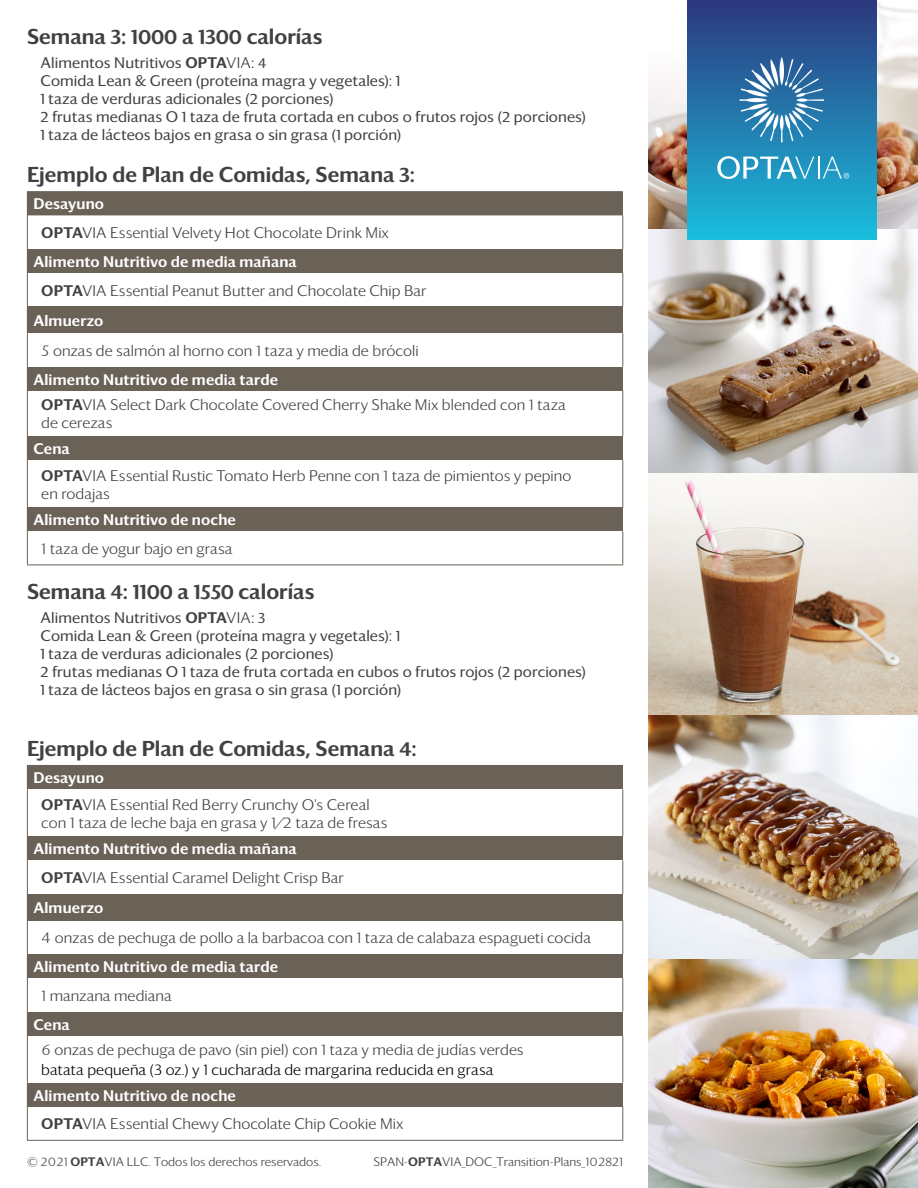
<style>
.page{position:relative;width:918px;height:1188px;background:#fff}
.page>*{position:absolute;margin:0;border:0;box-sizing:border-box;transform-origin:0 0}
.t1{font:21px "Darby Sans Medium TSFL";color:#414042}
.t2{font:15px/18px "Darby Sans Light TSFL";letter-spacing:.005em;color:#414042}
.t3{font:15px/18px "Darby Sans Regular TSFL";letter-spacing:.005em;color:#414042}
.t4{font:15px "Darby Sans Medium TSFL";letter-spacing:.01em;color:#fff}
.t5{font:15px "Darby Sans Light TSFL";letter-spacing:.005em;color:#000101}
.t6{font:12px "Darby Sans Light TSFL";color:#414042}
.s1{font-family:"Darby Sans Medium TSFL"}
.s2{font-family:"Darby Sans Light TSFL"}
</style>
<div class="page">
<img style="left:648px;top:0;width:270px;height:1188px">
<div style="left:27px;top:192px;width:596px;height:23px;background:#6a6157"></div>
<svg style="left:28px;top:215px;width:594px;height:350px"></svg>
<div style="left:27px;top:249px;width:596px;height:24px;background:#6a6157"></div>
<div style="left:27px;top:307px;width:596px;height:26px;background:#6a6157"></div>
<div style="left:27px;top:367px;width:596px;height:24px;background:#6a6157"></div>
<div style="left:27px;top:436px;width:596px;height:24px;background:#6a6157"></div>
<div style="left:27px;top:507px;width:596px;height:24px;background:#6a6157"></div>
<hr style="left:27px;top:191px;width:596px;height:1px;background:#6a6157">
<hr style="left:27px;top:215px;width:1px;height:34px;background:#6a6157">
<hr style="left:622px;top:215px;width:1px;height:34px;background:#6a6157">
<hr style="left:27px;top:273px;width:1px;height:34px;background:#6a6157">
<hr style="left:622px;top:273px;width:1px;height:34px;background:#6a6157">
<hr style="left:27px;top:333px;width:1px;height:34px;background:#6a6157">
<hr style="left:622px;top:333px;width:1px;height:34px;background:#6a6157">
<hr style="left:27px;top:391px;width:1px;height:45px;background:#6a6157">
<hr style="left:622px;top:391px;width:1px;height:45px;background:#6a6157">
<hr style="left:27px;top:460px;width:1px;height:47px;background:#6a6157">
<hr style="left:622px;top:460px;width:1px;height:47px;background:#6a6157">
<hr style="left:27px;top:531px;width:1px;height:34px;background:#6a6157">
<hr style="left:622px;top:531px;width:1px;height:34px;background:#6a6157">
<hr style="left:27px;top:565px;width:596px;height:1px;background:#6a6157">
<div style="left:27px;top:765px;width:596px;height:24px;background:#6a6157"></div>
<svg style="left:28px;top:920px;width:594px;height:220px"></svg>
<div style="left:27px;top:836px;width:596px;height:24px;background:#6a6157"></div>
<div style="left:27px;top:894px;width:596px;height:26px;background:#6a6157"></div>
<div style="left:27px;top:954px;width:596px;height:24px;background:#6a6157"></div>
<div style="left:27px;top:1012px;width:596px;height:24px;background:#6a6157"></div>
<div style="left:27px;top:1083px;width:596px;height:24px;background:#6a6157"></div>
<hr style="left:27px;top:789px;width:1px;height:47px;background:#6a6157">
<hr style="left:622px;top:789px;width:1px;height:47px;background:#6a6157">
<hr style="left:27px;top:860px;width:1px;height:34px;background:#6a6157">
<hr style="left:622px;top:860px;width:1px;height:34px;background:#6a6157">
<hr style="left:27px;top:920px;width:1px;height:34px;background:#6a6157">
<hr style="left:622px;top:920px;width:1px;height:34px;background:#6a6157">
<hr style="left:27px;top:978px;width:1px;height:34px;background:#6a6157">
<hr style="left:622px;top:978px;width:1px;height:34px;background:#6a6157">
<hr style="left:27px;top:1036px;width:1px;height:47px;background:#6a6157">
<hr style="left:622px;top:1036px;width:1px;height:47px;background:#6a6157">
<hr style="left:27px;top:1107px;width:1px;height:33px;background:#6a6157">
<hr style="left:622px;top:1107px;width:1px;height:33px;background:#6a6157">
<hr style="left:27px;top:1140px;width:596px;height:1px;background:#6a6157">
<div style="left:688px;top:0;width:189px;height:240px;background:linear-gradient(to bottom,#2d377e,#1abfdd)"></div>
<svg style="left:739px;top:57px;width:85px;height:85px;background:#508cb7"></svg>
<svg style="left:717px;top:156px;width:132px;height:23px;background:#56b0d0"></svg>
<h1 class="t1" style="left:27px;top:20px;width:297px">Semana 3: 1000 a 1300 calorías</h1>
<p class="t3" style="left:40px;top:52px;width:547px">Alimentos Nutritivos <span class="s1">OPTA</span><span class="s2">VIA</span>: 4<br>Comida Lean &amp; Green (proteína magra y vegetales): 1<br>1 taza de verduras adicionales (2 porciones)<br>2 frutas medianas O 1 taza de fruta cortada en cubos o frutos rojos (2 porciones)<br>1 taza de lácteos bajos en grasa o sin grasa (1 porción)</p>
<h1 class="t1" style="left:27px;top:159px;width:390px">Ejemplo de Plan de Comidas, Semana 3:</h1>
<p class="t4" style="left:33px;top:193px;width:72px">Desayuno</p>
<p class="t2" style="left:41px;top:223px;width:349px"><span class="s1">OPTA</span>VIA Essential Velvety Hot Chocolate Drink Mix</p>
<p class="t4" style="left:33px;top:250px;width:265px">Alimento Nutritivo de media mañana</p>
<p class="t2" style="left:41px;top:281px;width:387px"><span class="s1">OPTA</span>VIA Essential Peanut Butter and Chocolate Chip Bar</p>
<p class="t4" style="left:33px;top:309px;width:71px">Almuerzo</p>
<p class="t2" style="left:41px;top:341px;width:379px">5 onzas de salmón al horno con 1 taza y media de brócoli</p>
<p class="t4" style="left:33px;top:368px;width:246px">Alimento Nutritivo de media tarde</p>
<p class="t2" style="left:41px;top:395px;width:526px"><span class="s1">OPTA</span>VIA Select Dark Chocolate Covered Cherry Shake Mix blended con 1 taza de cerezas</p>
<p class="t4" style="left:33px;top:438px;width:38px">Cena</p>
<p class="t2" style="left:41px;top:465px;width:532px"><span class="s1">OPTA</span>VIA Essential Rustic Tomato Herb Penne con 1 taza de pimientos y pepino en rodajas</p>
<p class="t4" style="left:33px;top:509px;width:204px">Alimento Nutritivo de noche</p>
<p class="t2" style="left:41px;top:539px;width:193px">1 taza de yogur bajo en grasa</p>
<h1 class="t1" style="left:27px;top:576px;width:289px">Semana 4: 1100 a 1550 calorías</h1>
<p class="t3" style="left:40px;top:608px;width:547px">Alimentos Nutritivos <span class="s1">OPTA</span><span class="s2">VIA</span>: 3<br>Comida Lean &amp; Green (proteína magra y vegetales): 1<br>1 taza de verduras adicionales (2 porciones)<br>2 frutas medianas O 1 taza de fruta cortada en cubos o frutos rojos (2 porciones)<br>1 taza de lácteos bajos en grasa o sin grasa (1 porción)</p>
<h1 class="t1" style="left:27px;top:733px;width:391px">Ejemplo de Plan de Comidas, Semana 4:</h1>
<p class="t4" style="left:33px;top:767px;width:72px">Desayuno</p>
<p class="t2" style="left:41px;top:795px;width:348px"><span class="s1">OPTA</span>VIA Essential Red Berry Crunchy O's Cereal con 1 taza de leche baja en grasa y 1⁄2 taza de fresas</p>
<p class="t4" style="left:33px;top:838px;width:265px">Alimento Nutritivo de media mañana</p>
<p class="t2" style="left:41px;top:868px;width:304px"><span class="s1">OPTA</span>VIA Essential Caramel Delight Crisp Bar</p>
<p class="t4" style="left:33px;top:897px;width:71px">Almuerzo</p>
<p class="t2" style="left:41px;top:928px;width:551px">4 onzas de pechuga de pollo a la barbacoa con 1 taza de calabaza espagueti cocida</p>
<p class="t4" style="left:33px;top:955px;width:246px">Alimento Nutritivo de media tarde</p>
<p class="t2" style="left:41px;top:986px;width:132px">1 manzana mediana</p>
<p class="t4" style="left:33px;top:1013px;width:38px">Cena</p>
<p class="t2" style="left:41px;top:1040px;width:484px">6 onzas de pechuga de pavo (sin piel) con 1 taza y media de judías verdes</p>
<p class="t5" style="left:41px;top:1059px;width:454px">batata pequeña (3 oz.) y 1 cucharada de margarina reducida en grasa</p>
<p class="t4" style="left:33px;top:1084px;width:204px">Alimento Nutritivo de noche</p>
<p class="t2" style="left:41px;top:1114px;width:364px"><span class="s1">OPTA</span>VIA Essential Chewy Chocolate Chip Cookie Mix</p>
<p class="t6" style="left:27px;top:1153px;width:296px">© 2021 <span class="s1">OPTA</span>VIA LLC. Todos los derechos reservados.</p>
<p class="t6" style="left:374px;top:1153px;width:251px">SPAN-<span class="s1">OPTA</span>VIA_DOC_Transition-Plans_102821</p>
</div>
